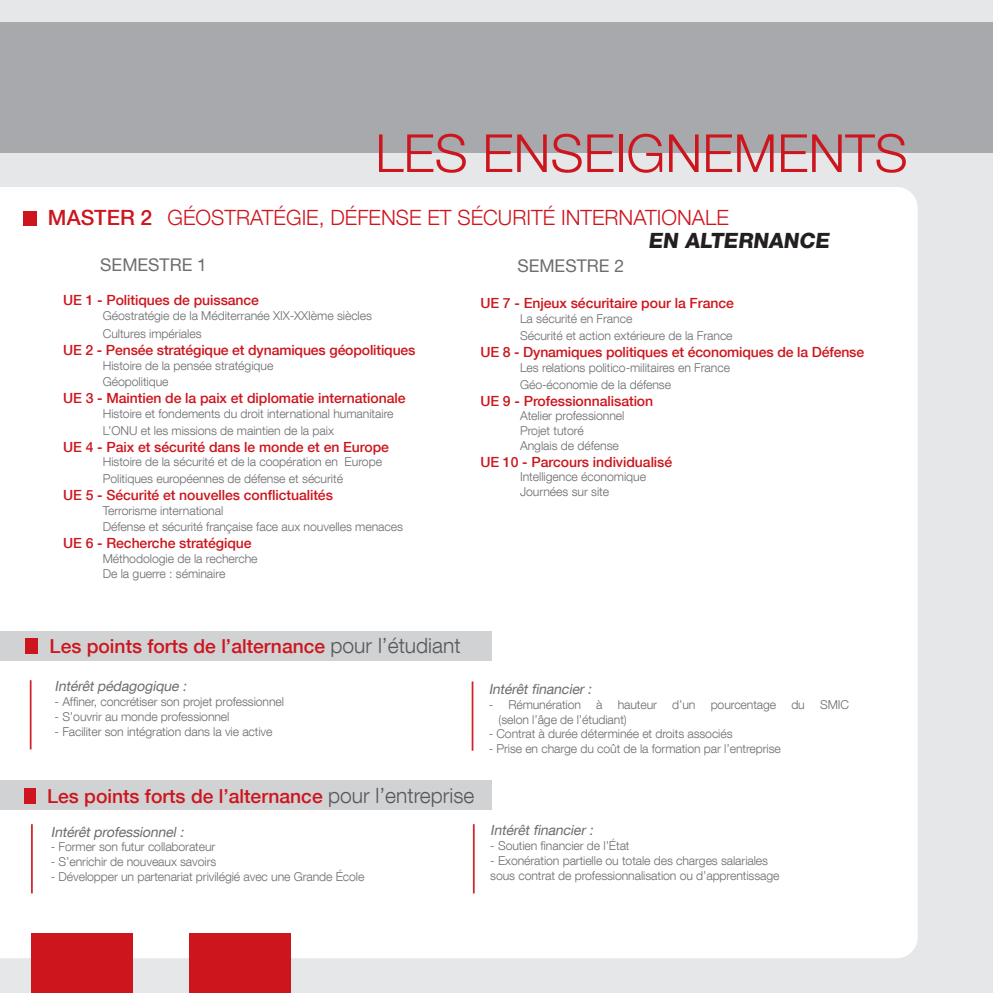
<style>
.page{position:relative;width:993px;height:993px;background:#fff}
.page>*{position:absolute;margin:0;border:0;box-sizing:border-box;transform-origin:0 0}
.t1{font:300 52.5px "Helvetica Neue LT Com";color:#cd151d}
.t2{font:300 21px "Helvetica Neue LT Com";color:#cd151d}
.t3{font:800 21px "Helvetica Neue LT Com";color:#231f20}
.t4{font:500 21px "Helvetica Neue LT Com";color:#cd151d}
.t5{font:500 19.25px "Helvetica Neue LT Com";color:#cd151d}
.t6{font:17.5px "Helvetica Neue LT Com";color:#6c6d70}
.textes{font:500 14px "Helvetica Neue LT Com";letter-spacing:-.005em;color:#cd151d}
.sous_titres{font:500 14px "Helvetica Neue LT Com";letter-spacing:-.005em;color:#cd151d}
.textes-2{font:italic 14px "Helvetica Neue LT Com";color:#6c6d70}
.textes-3{font:300 12.25px/14.7px "Helvetica Neue LT Com";letter-spacing:-.005em;color:#6c6d70}
.s1{font-weight:300;font-size:21px;color:#57585a}
</style>
<div class="page">
<div style="left:0;top:0;width:992px;height:992px;background:#e6e7e9"></div>
<div style="left:0;top:187px;width:917px;height:770px;background:#fff"></div>
<div style="left:0;top:22px;width:992px;height:131px;background:#a8a9ad"></div>
<div style="left:32px;top:933px;width:101px;height:59px;background:#cd151d"></div>
<div style="left:189px;top:933px;width:101px;height:59px;background:#cd151d"></div>
<div style="left:0;top:631px;width:491px;height:30px;background:#d1d2d4"></div>
<div style="left:25px;top:637px;width:13px;height:16px;background:#cd151d"></div>
<hr style="left:30px;top:680px;width:2px;height:69px;background:#d1232a">
<div style="left:0;top:780px;width:491px;height:29px;background:#d1d2d4"></div>
<hr style="left:31px;top:823px;width:2px;height:70px;background:#d1232a">
<div style="left:25px;top:788px;width:11px;height:15px;background:#cd151d"></div>
<hr style="left:471px;top:681px;width:2px;height:69px;background:#d1232a">
<hr style="left:472px;top:823px;width:2px;height:70px;background:#d1232a">
<div style="left:24px;top:211px;width:13px;height:15px;background:#cd151d"></div>
<p class="t1" style="left:375px;top:121px;width:534px">LES ENSEIGNEMENTS</p>
<p class="t4" style="left:48px;top:204px;width:106px">MASTER 2</p>
<p class="t2" style="left:167px;top:204px;width:562px">GÉOSTRATÉGIE, DÉFENSE ET SÉCURITÉ INTERNATIONALE</p>
<p class="t3" style="left:648px;top:228px;width:185px">EN ALTERNANCE</p>
<p class="t6" style="left:100px;top:253px;width:108px">SEMESTRE 1</p>
<p class="t6" style="left:517px;top:255px;width:108px">SEMESTRE 2</p>
<p class="sous_titres" style="left:63px;top:292px;width:197px">UE 1 - Politiques de puissance</p>
<p class="textes-3" style="left:103px;top:308px;width:271px">Géostratégie de la Méditerranée XIX-XXIème siècles</p>
<p class="textes-3" style="left:103px;top:326px;width:100px">Cultures impériales</p>
<p class="textes" style="left:63px;top:341px;width:354px">UE 2 - Pensée stratégique et dynamiques géopolitiques</p>
<p class="textes-3" style="left:103px;top:357px;width:172px">Histoire de la pensée stratégique</p>
<p class="textes-3" style="left:103px;top:374px;width:67px">Géopolitique</p>
<p class="textes" style="left:63px;top:389px;width:344px">UE 3 - Maintien de la paix et diplomatie internationale</p>
<p class="textes-3" style="left:103px;top:406px;width:292px">Histoire et fondements du droit international humanitaire</p>
<p class="textes-3" style="left:103px;top:422px;width:232px">L’ONU et les missions de maintien de la paix</p>
<p class="textes" style="left:63px;top:438px;width:327px">UE 4 - Paix et sécurité dans le monde et en Europe</p>
<p class="textes-3" style="left:103px;top:454px;width:281px">Histoire de la sécurité et de la coopération en Europe</p>
<p class="textes-3" style="left:103px;top:471px;width:242px">Politiques européennes de défense et sécurité</p>
<p class="textes" style="left:63px;top:486px;width:271px">UE 5 - Sécurité et nouvelles conflictualités</p>
<p class="textes-3" style="left:103px;top:502px;width:122px">Terrorisme international</p>
<p class="textes-3" style="left:103px;top:519px;width:302px">Défense et sécurité française face aux nouvelles menaces</p>
<p class="textes" style="left:63px;top:534px;width:190px">UE 6 - Recherche stratégique</p>
<p class="textes-3" style="left:103px;top:550px;width:156px">Méthodologie de la recherche</p>
<p class="textes-3" style="left:103px;top:565px;width:124px">De la guerre : séminaire</p>
<p class="sous_titres" style="left:480px;top:294px;width:255px">UE 7 - Enjeux sécuritaire pour la France</p>
<p class="textes-3" style="left:520px;top:310px;width:114px">La sécurité en France</p>
<p class="textes-3" style="left:520px;top:328px;width:214px">Sécurité et action extérieure de la France</p>
<p class="sous_titres" style="left:480px;top:344px;width:385px">UE 8 - Dynamiques politiques et économiques de la Défense</p>
<p class="textes-3" style="left:520px;top:360px;width:211px">Les relations politico-militaires en France</p>
<p class="textes-3" style="left:520px;top:377px;width:152px">Géo-économie de la défense</p>
<p class="sous_titres" style="left:480px;top:392px;width:174px">UE 9 - Professionnalisation</p>
<p class="textes-3" style="left:520px;top:408px;width:106px">Atelier professionnel</p>
<p class="textes-3" style="left:520px;top:423px;width:65px">Projet tutoré</p>
<p class="textes-3" style="left:520px;top:437px;width:100px">Anglais de défense</p>
<p class="sous_titres" style="left:480px;top:453px;width:193px">UE 10 - Parcours individualisé</p>
<p class="textes-3" style="left:520px;top:469px;width:127px">Intelligence économique</p>
<p class="textes-3" style="left:520px;top:484px;width:91px">Journées sur site</p>
<p class="t5" style="left:50px;top:634px;width:412px">Les points forts de l’alternance <span class="s1">pour l’étudiant</span></p>
<p class="textes-2" style="left:55px;top:677px;width:136px">Intérêtpédagogique :</p>
<p class="textes-3" style="left:55px;top:694px;width:231px">- Affiner, concrétiser son projet professionnel</p>
<p class="textes-3" style="left:55px;top:708px;width:176px">- S’ouvrir au monde professionnel</p>
<p class="textes-3" style="left:55px;top:723px;width:219px">- Faciliter son intégration dans la vie active</p>
<p class="t5" style="left:47px;top:784px;width:428px">Les points forts de l’alternance <span class="s1">pour l’entreprise</span></p>
<p class="textes-2" style="left:51px;top:822px;width:137px">Intérêtprofessionnel:</p>
<p class="textes-3" style="left:51px;top:839px;width:166px">- Former son futur collaborateur</p>
<p class="textes-3" style="left:51px;top:853px;width:167px">- S’enrichir de nouveaux savoirs</p>
<p class="textes-3" style="left:51px;top:868px;width:315px">- Développer un partenariat privilégié avec une Grande École</p>
<p class="textes-2" style="left:488px;top:680px;width:107px">Intérêtfinancier:</p>
<p class="textes-3" style="left:498px;top:696px;width:352px;text-indent:-10px">- Rémunération à hauteur d’un pourcentage du SMIC (selon l’âge de l’étudiant)</p>
<p class="textes-3" style="left:488px;top:726px;width:245px">- Contrat à durée déterminée et droits associés</p>
<p class="textes-3" style="left:488px;top:740px;width:293px">- Prise en charge du coût de la formation par l’entreprise</p>
<p class="textes-2" style="left:490px;top:821px;width:107px">Intérêtfinancier:</p>
<p class="textes-3" style="left:490px;top:837px;width:141px">- Soutien financier de l’État</p>
<p class="textes-3" style="left:490px;top:852px;width:279px">- Exonération partielle ou totale des charges salariales</p>
<p class="textes-3" style="left:490px;top:867px;width:290px">sous contrat de professionnalisation ou d’apprentissage</p>
</div>
